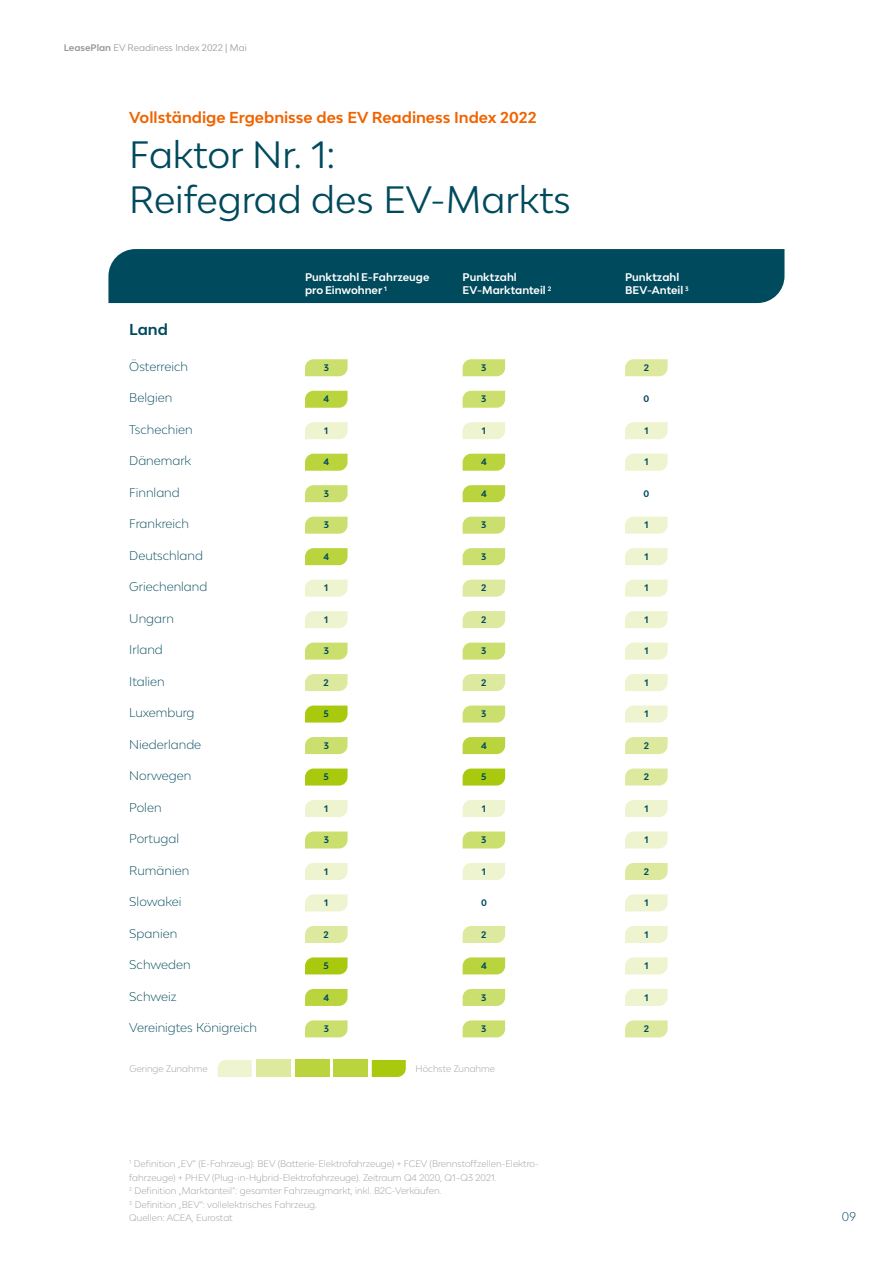
<style>
.page{position:relative;width:893px;height:1263px;background:#fff}
.page>*{position:absolute;margin:0;border:0;box-sizing:border-box;transform-origin:0 0}
.t1{font:36px/45px "Lease Plan";color:#004a5d}
.t2{font:700 15px "Lease Plan";color:#f06400}
.t3{font:700 15px "Lease Plan";color:#004a5d}
.t4{font:300 12px "Lease Plan";color:#004a5d}
.t5{font:700 10.5px/13.5px "Lease Plan";color:#fff}
.t6{font:300 9px/13.5px "Lease Plan";color:#989a9a}
.t7{font:700 9px "Lease Plan";color:#004a5d}
.t8{font:9px "Lease Plan";color:#989a9a}
.s1{font-weight:700}
</style>
<div class="page">
<div style="left:108px;top:249px;width:676px;height:54px;background:#004a5d"></div>
<svg style="left:625px;top:800px;width:43px;height:17px"></svg>
<svg style="left:625px;top:422px;width:43px;height:17px"></svg>
<svg style="left:625px;top:894px;width:43px;height:17px"></svg>
<svg style="left:305px;top:800px;width:43px;height:17px"></svg>
<svg style="left:625px;top:863px;width:43px;height:17px"></svg>
<svg style="left:625px;top:359px;width:43px;height:17px"></svg>
<svg style="left:305px;top:422px;width:43px;height:17px"></svg>
<svg style="left:625px;top:548px;width:43px;height:17px"></svg>
<svg style="left:625px;top:737px;width:43px;height:17px"></svg>
<svg style="left:305px;top:894px;width:43px;height:17px"></svg>
<svg style="left:625px;top:580px;width:43px;height:17px"></svg>
<svg style="left:305px;top:863px;width:43px;height:17px"></svg>
<svg style="left:625px;top:768px;width:43px;height:17px"></svg>
<svg style="left:625px;top:611px;width:43px;height:17px"></svg>
<svg style="left:305px;top:359px;width:43px;height:17px"></svg>
<svg style="left:625px;top:926px;width:43px;height:17px"></svg>
<svg style="left:625px;top:454px;width:43px;height:17px"></svg>
<svg style="left:305px;top:548px;width:43px;height:17px"></svg>
<svg style="left:625px;top:643px;width:43px;height:17px"></svg>
<svg style="left:625px;top:831px;width:43px;height:17px"></svg>
<svg style="left:305px;top:737px;width:43px;height:17px"></svg>
<svg style="left:625px;top:957px;width:43px;height:17px"></svg>
<svg style="left:305px;top:391px;width:43px;height:17px"></svg>
<svg style="left:625px;top:674px;width:43px;height:17px"></svg>
<svg style="left:625px;top:989px;width:43px;height:17px"></svg>
<svg style="left:305px;top:580px;width:43px;height:17px"></svg>
<svg style="left:625px;top:517px;width:43px;height:17px"></svg>
<svg style="left:625px;top:705px;width:43px;height:17px"></svg>
<svg style="left:305px;top:768px;width:43px;height:17px"></svg>
<svg style="left:625px;top:1020px;width:43px;height:17px"></svg>
<svg style="left:305px;top:611px;width:43px;height:17px"></svg>
<svg style="left:305px;top:926px;width:43px;height:17px"></svg>
<svg style="left:463px;top:800px;width:42px;height:17px"></svg>
<svg style="left:305px;top:454px;width:43px;height:17px"></svg>
<svg style="left:463px;top:422px;width:42px;height:17px"></svg>
<svg style="left:305px;top:643px;width:43px;height:17px"></svg>
<svg style="left:305px;top:831px;width:43px;height:17px"></svg>
<svg style="left:463px;top:863px;width:42px;height:17px"></svg>
<svg style="left:305px;top:957px;width:43px;height:17px"></svg>
<svg style="left:218px;top:1060px;width:188px;height:17px;background:#ccdf72"></svg>
<svg style="left:463px;top:359px;width:42px;height:17px"></svg>
<svg style="left:305px;top:485px;width:43px;height:17px"></svg>
<svg style="left:463px;top:548px;width:42px;height:17px"></svg>
<svg style="left:305px;top:674px;width:43px;height:17px"></svg>
<svg style="left:463px;top:737px;width:42px;height:17px"></svg>
<svg style="left:305px;top:989px;width:43px;height:17px"></svg>
<svg style="left:463px;top:391px;width:42px;height:17px"></svg>
<svg style="left:305px;top:517px;width:43px;height:17px"></svg>
<svg style="left:463px;top:580px;width:42px;height:17px"></svg>
<svg style="left:305px;top:705px;width:43px;height:17px"></svg>
<svg style="left:463px;top:768px;width:42px;height:17px"></svg>
<svg style="left:305px;top:1020px;width:43px;height:17px"></svg>
<svg style="left:463px;top:611px;width:42px;height:17px"></svg>
<svg style="left:463px;top:926px;width:42px;height:17px"></svg>
<svg style="left:463px;top:454px;width:42px;height:17px"></svg>
<svg style="left:463px;top:643px;width:42px;height:17px"></svg>
<svg style="left:463px;top:831px;width:42px;height:17px"></svg>
<svg style="left:463px;top:957px;width:42px;height:17px"></svg>
<svg style="left:463px;top:485px;width:42px;height:17px"></svg>
<svg style="left:463px;top:674px;width:42px;height:17px"></svg>
<svg style="left:463px;top:989px;width:42px;height:17px"></svg>
<svg style="left:463px;top:517px;width:42px;height:17px"></svg>
<svg style="left:463px;top:705px;width:42px;height:17px"></svg>
<svg style="left:463px;top:1020px;width:42px;height:17px"></svg>
<p class="t8" style="left:64px;top:42px;width:185px"><span class="s1">LeasePlan</span> EV Readiness Index 2022 | Mai</p>
<h2 class="t2" style="left:129px;top:108px;width:409px">Vollständige Ergebnisse des EV Readiness Index 2022</h2>
<h1 class="t1" style="left:129px;top:131px;width:443px">Faktor Nr. 1:<br>Reifegrad des EV-Markts</h1>
<h2 class="t3" style="left:129px;top:319px;width:40px">Land</h2>
<h3 class="t4" style="left:129px;top:358px;width:60px">Österreich</h3>
<h3 class="t4" style="left:129px;top:390px;width:44px">Belgien</h3>
<h3 class="t4" style="left:129px;top:421px;width:65px">Tschechien</h3>
<h3 class="t4" style="left:129px;top:453px;width:64px">Dänemark</h3>
<h3 class="t4" style="left:129px;top:484px;width:52px">Finnland</h3>
<h3 class="t4" style="left:129px;top:516px;width:61px">Frankreich</h3>
<h3 class="t4" style="left:129px;top:547px;width:75px">Deutschland</h3>
<h3 class="t4" style="left:129px;top:579px;width:80px">Griechenland</h3>
<h3 class="t4" style="left:129px;top:610px;width:46px">Ungarn</h3>
<h3 class="t4" style="left:129px;top:642px;width:35px">Irland</h3>
<h3 class="t4" style="left:129px;top:673px;width:37px">Italien</h3>
<h3 class="t4" style="left:129px;top:705px;width:67px">Luxemburg</h3>
<h3 class="t4" style="left:129px;top:736px;width:73px">Niederlande</h3>
<h3 class="t4" style="left:129px;top:768px;width:63px">Norwegen</h3>
<h3 class="t4" style="left:129px;top:799px;width:34px">Polen</h3>
<h3 class="t4" style="left:129px;top:831px;width:51px">Portugal</h3>
<h3 class="t4" style="left:129px;top:862px;width:61px">Rumänien</h3>
<h3 class="t4" style="left:129px;top:894px;width:54px">Slowakei</h3>
<h3 class="t4" style="left:129px;top:925px;width:49px">Spanien</h3>
<h3 class="t4" style="left:129px;top:957px;width:63px">Schweden</h3>
<h3 class="t4" style="left:129px;top:988px;width:49px">Schweiz</h3>
<h3 class="t4" style="left:129px;top:1020px;width:129px">Vereinigtes Königreich</h3>
<p class="t5" style="left:305px;top:270px;width:126px">Punktzahl E-Fahrzeuge pro Einwohner <sup>1</sup></p>
<p class="t7" style="left:324px;top:361px;width:7px">3</p>
<p class="t7" style="left:323px;top:393px;width:7px">4</p>
<p class="t7" style="left:324px;top:424px;width:6px">1</p>
<p class="t7" style="left:323px;top:456px;width:7px">4</p>
<p class="t7" style="left:324px;top:487px;width:7px">3</p>
<p class="t7" style="left:324px;top:519px;width:7px">3</p>
<p class="t7" style="left:323px;top:550px;width:7px">4</p>
<p class="t7" style="left:324px;top:582px;width:6px">1</p>
<p class="t7" style="left:324px;top:613px;width:6px">1</p>
<p class="t7" style="left:324px;top:645px;width:7px">3</p>
<p class="t7" style="left:324px;top:676px;width:7px">2</p>
<p class="t7" style="left:324px;top:708px;width:7px">5</p>
<p class="t7" style="left:324px;top:739px;width:7px">3</p>
<p class="t7" style="left:324px;top:771px;width:7px">5</p>
<p class="t7" style="left:324px;top:802px;width:6px">1</p>
<p class="t7" style="left:324px;top:834px;width:7px">3</p>
<p class="t7" style="left:324px;top:865px;width:6px">1</p>
<p class="t7" style="left:324px;top:897px;width:6px">1</p>
<p class="t7" style="left:324px;top:928px;width:7px">2</p>
<p class="t7" style="left:324px;top:960px;width:7px">5</p>
<p class="t7" style="left:323px;top:991px;width:7px">4</p>
<p class="t7" style="left:324px;top:1023px;width:7px">3</p>
<p class="t5" style="left:463px;top:270px;width:90px">Punktzahl<br>EV-Marktanteil <sup>2</sup></p>
<p class="t7" style="left:481px;top:361px;width:7px">3</p>
<p class="t7" style="left:481px;top:393px;width:7px">3</p>
<p class="t7" style="left:482px;top:424px;width:6px">1</p>
<p class="t7" style="left:481px;top:456px;width:7px">4</p>
<p class="t7" style="left:481px;top:487px;width:7px">4</p>
<p class="t7" style="left:481px;top:519px;width:7px">3</p>
<p class="t7" style="left:481px;top:550px;width:7px">3</p>
<p class="t7" style="left:481px;top:582px;width:7px">2</p>
<p class="t7" style="left:481px;top:613px;width:7px">2</p>
<p class="t7" style="left:481px;top:645px;width:7px">3</p>
<p class="t7" style="left:481px;top:676px;width:7px">2</p>
<p class="t7" style="left:481px;top:708px;width:7px">3</p>
<p class="t7" style="left:481px;top:739px;width:7px">4</p>
<p class="t7" style="left:481px;top:771px;width:7px">5</p>
<p class="t7" style="left:482px;top:802px;width:6px">1</p>
<p class="t7" style="left:481px;top:834px;width:7px">3</p>
<p class="t7" style="left:482px;top:865px;width:6px">1</p>
<p class="t7" style="left:481px;top:897px;width:7px">0</p>
<p class="t7" style="left:481px;top:928px;width:7px">2</p>
<p class="t7" style="left:481px;top:960px;width:7px">4</p>
<p class="t7" style="left:481px;top:991px;width:7px">3</p>
<p class="t7" style="left:481px;top:1023px;width:7px">3</p>
<p class="t6" style="left:130px;top:1062px;width:79px">Geringe Zunahme</p>
<p class="t6" style="left:416px;top:1062px;width:81px">Höchste Zunahme</p>
<p class="t6" style="left:129px;top:1157px;width:411px"><sup>1</sup> Definition „EV“ (E-Fahrzeug): BEV (Batterie-Elektrofahrzeuge) + FCEV (Brennstoffzellen-Elektro&shy;fahrzeuge) + PHEV (Plug-in-Hybrid-Elektrofahrzeuge). Zeitraum Q4 2020, Q1–Q3 2021.<br><sup>2</sup> Definition „Marktanteil“: gesamter Fahrzeugmarkt, inkl. B2C-Verkäufen.<br><sup>3</sup> Definition „BEV“: vollelektrisches Fahrzeug.<br>Quellen: ACEA, Eurostat</p>
<p class="t5" style="left:625px;top:270px;width:65px">Punktzahl<br>BEV-Anteil <sup>3</sup></p>
<p class="t7" style="left:644px;top:361px;width:7px">2</p>
<p class="t7" style="left:643px;top:393px;width:7px">0</p>
<p class="t7" style="left:644px;top:424px;width:6px">1</p>
<p class="t7" style="left:644px;top:456px;width:6px">1</p>
<p class="t7" style="left:643px;top:487px;width:7px">0</p>
<p class="t7" style="left:644px;top:519px;width:6px">1</p>
<p class="t7" style="left:644px;top:550px;width:6px">1</p>
<p class="t7" style="left:644px;top:582px;width:6px">1</p>
<p class="t7" style="left:644px;top:613px;width:6px">1</p>
<p class="t7" style="left:644px;top:645px;width:6px">1</p>
<p class="t7" style="left:644px;top:676px;width:6px">1</p>
<p class="t7" style="left:644px;top:708px;width:6px">1</p>
<p class="t7" style="left:644px;top:739px;width:7px">2</p>
<p class="t7" style="left:644px;top:771px;width:7px">2</p>
<p class="t7" style="left:644px;top:802px;width:6px">1</p>
<p class="t7" style="left:644px;top:834px;width:6px">1</p>
<p class="t7" style="left:644px;top:865px;width:7px">2</p>
<p class="t7" style="left:644px;top:897px;width:6px">1</p>
<p class="t7" style="left:644px;top:928px;width:6px">1</p>
<p class="t7" style="left:644px;top:960px;width:6px">1</p>
<p class="t7" style="left:644px;top:991px;width:6px">1</p>
<p class="t7" style="left:644px;top:1023px;width:7px">2</p>
<h3 class="t4" style="left:842px;top:1209px;width:15px">09</h3>
</div>
